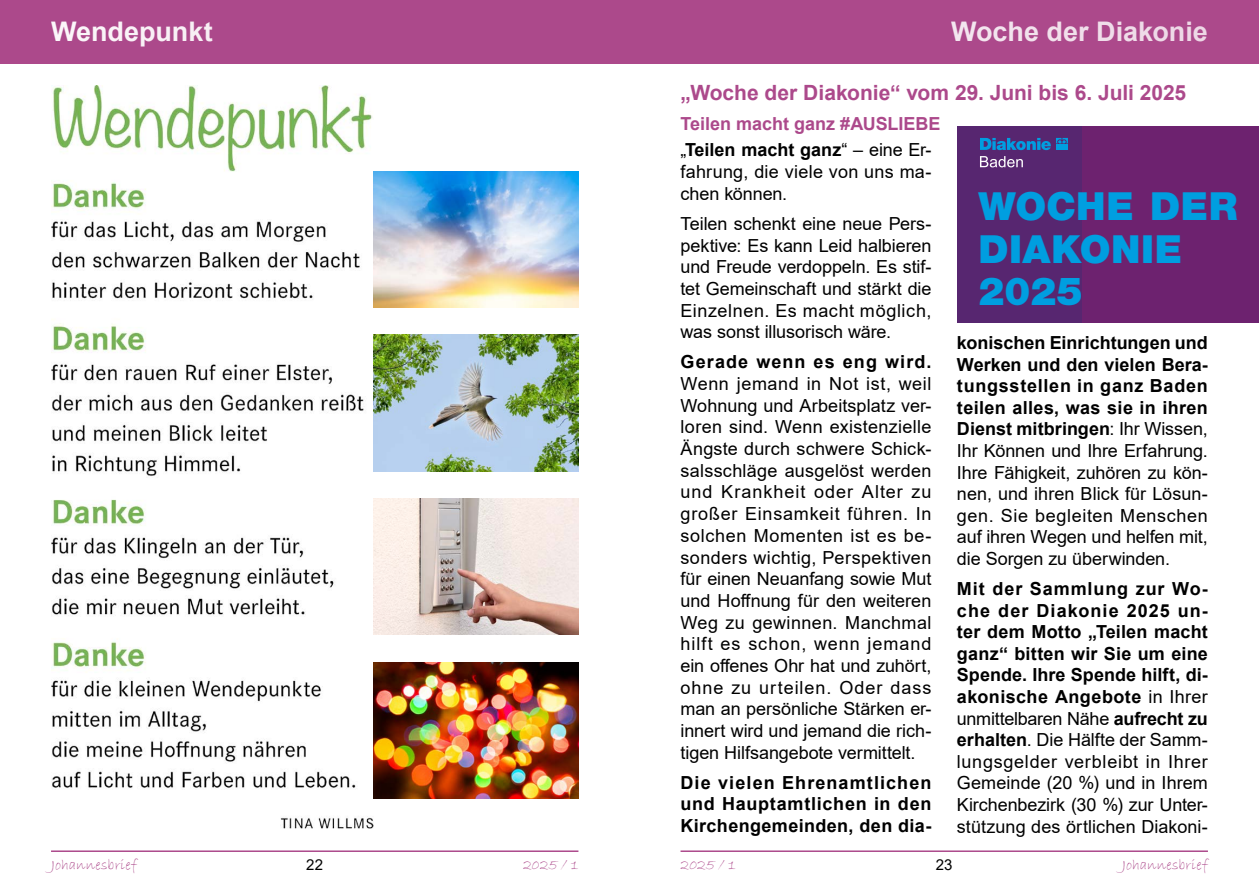
<style>
.page{position:relative;width:1259px;height:893px;background:#fff}
.page>*{position:absolute;margin:0;border:0;box-sizing:border-box;transform-origin:0 0}
.t1{font:900 38.85px/42.2px "Helvetica Neue LT Pro";letter-spacing:.01em;color:#009ee0}
.t2{font:700 27px "Arial";color:#fff}
.t3{font:700 21px "Arial";color:#ac498b}
.t4{font:18px/21.6px "Arial";letter-spacing:-.005em;color:#000;text-align:justify}
.t5{font:700 18px/21.6px "Arial";letter-spacing:.025em;color:#000;text-align:justify}
.t6{font:700 18px "Arial";color:#ac498b}
.t7{font:700 18px "Arial";letter-spacing:.06em;color:#000}
.t8{font:15px "Bradley Hand ITC";letter-spacing:.015em;color:#ac498b}
.t9{font:15px "Arial";color:#000}
.s1{font-weight:700}
.s2{font-weight:400}
</style>
<div class="page">
<hr style="left:51px;top:850px;width:527px;height:2px;background:#ac498b">
<hr style="left:680px;top:850px;width:528px;height:2px;background:#ac498b">
<div style="left:0;top:0;width:1259px;height:64px;background:#ac498b"></div>
<div style="left:957px;top:126px;width:129px;height:197px;background:#572670"></div>
<div style="left:1083px;top:126px;width:176px;height:197px;background:#6d226f"></div>
<svg style="left:980px;top:138px;width:88px;height:12px"></svg>
<svg style="left:980px;top:156px;width:43px;height:11px"></svg>
<img style="left:51px;top:85px;width:323px;height:744px">
<img style="left:374px;top:171px;width:204px;height:137px">
<img style="left:374px;top:335px;width:204px;height:136px">
<img style="left:374px;top:498px;width:204px;height:137px">
<img style="left:374px;top:662px;width:204px;height:137px">
<h2 class="t2" style="left:51px;top:12px;width:163px">Wendepunkt</h2>
<h2 class="t2" style="left:951px;top:12px;width:258px">Woche der Diakonie</h2>
<p class="t3" style="left:680px;top:78px;width:507px">„Woche der Diakonie“ vom 29. Juni bis 6. Juli 2025</p>
<p class="t6" style="left:680px;top:111px;width:261px">Teilen macht ganz #AUSLIEBE</p>
<p class="t4" style="left:680px;top:139px;width:252px">„<span class="s1">Teilen macht ganz</span>“ – eine Er&shy;fahrung, die viele von uns ma&shy;chen können.</p>
<p class="t4" style="left:680px;top:213px;width:252px">Teilen schenkt eine neue Pers&shy;pektive: Es kann Leid halbieren und Freude verdoppeln. Es stif&shy;tet Gemeinschaft und stärkt die Einzelnen. Es macht möglich, was sonst illusorisch wäre.</p>
<p class="t7" style="left:680px;top:349px;width:252px">Gerade wenn es eng wird.</p>
<p class="t4" style="left:680px;top:373px;width:252px">Wenn jemand in Not ist, weil Wohnung und Arbeitsplatz ver&shy;loren sind. Wenn existenzielle Ängste durch schwere Schick&shy;salsschläge ausgelöst werden und Krankheit oder Alter zu großer Einsamkeit führen. In solchen Momenten ist es be&shy;sonders wichtig, Perspektiven für einen Neuanfang sowie Mut und Hoffnung für den weiteren Weg zu gewinnen. Manchmal hilft es schon, wenn jemand ein offenes Ohr hat und zuhört, ohne zu urteilen. Oder dass man an persönliche Stärken er&shy;innert wird und jemand die rich&shy;tigen Hilfsangebote vermittelt.</p>
<p class="t5" style="left:680px;top:772px;width:252px">Die vielen Ehrenamtlichen und Hauptamtlichen in den Kirchengemeinden, den dia-</p>
<h1 class="t1" style="left:978px;top:185px;width:261px">WOCHE DER<br>DIAKONIE<br>2025</h1>
<p class="t4" style="left:957px;top:332px;width:252px"><span class="s1">konischen Einrichtungen und Werken und den vielen Bera&shy;tungsstellen in ganz Baden teilen alles, was sie in ihren Dienst mitbringen</span>: Ihr Wissen, Ihr Können und Ihre Erfahrung.<br>Ihre Fähigkeit, zuhören zu kön&shy;nen, und ihren Blick für Lösun&shy;gen. Sie begleiten Menschen auf ihren Wegen und helfen mit, die Sorgen zu überwinden.</p>
<p class="t5" style="left:957px;top:578px;width:252px">Mit der Sammlung zur Wo&shy;che der Diakonie 2025 un&shy;ter dem Motto „Teilen macht ganz“ bitten wir Sie um eine Spende. Ihre Spende hilft, di&shy;akonische Angebote <span class="s2">in Ihrer unmittelbaren Nähe</span> aufrecht zu erhalten<span class="s2">. Die Hälfte der Samm&shy;lungsgelder verbleibt in Ihrer Gemeinde (20 %) und in Ihrem Kirchenbezirk (30 %) zur Unter&shy;stützung des örtlichen Diakoni-</span></p>
<p class="t8" style="left:51px;top:855px;width:87px">Johannesbrief</p>
<p class="t9" style="left:306px;top:854px;width:18px">22</p>
<p class="t8" style="left:523px;top:855px;width:57px">2025 / 1</p>
<p class="t8" style="left:680px;top:855px;width:57px">2025 / 1</p>
<p class="t9" style="left:936px;top:854px;width:18px">23</p>
<p class="t8" style="left:1122px;top:855px;width:87px">Johannesbrief</p>
</div>
